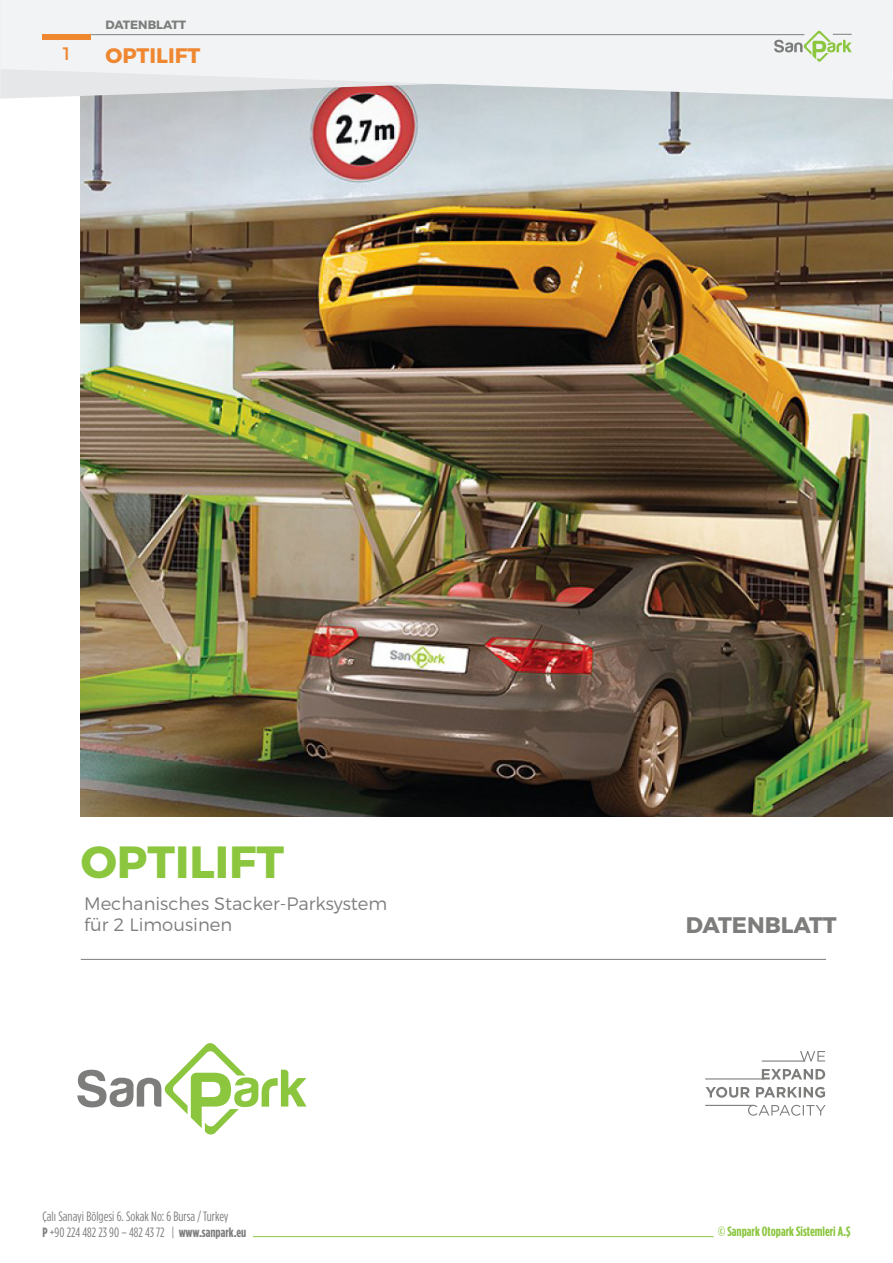
<style>
.page{position:relative;width:893px;height:1263px;background:#fff}
.page>*{position:absolute;margin:0;border:0;box-sizing:border-box;transform-origin:0 0}
.t1{font:700 45px "Montserrat";color:#8bc63e}
.t2{font:700 22.5px "Montserrat";color:#7d7e7c}
.t3{font:700 21px "Montserrat";color:#ef8731}
.t4{font:300 18px/21.6px "Montserrat";color:#7d7e7c}
.t5{font:18px "Montserrat";color:#ef8731}
.t6{font:13.5px/16.2px "Gotham Condensed";color:#7d7e7c}
.t7{font:700 13.5px "Gotham Condensed";color:#8bc63e}
.t8{font:700 12px "Montserrat";color:#7d7e7c}
.s1{font-weight:700}
</style>
<div class="page">
<img style="left:81px;top:99px;width:812px;height:717px">
<svg style="left:0;top:0;width:893px;height:99px;fill:#f2f3f4"></svg>
<hr style="left:253px;top:1236px;width:460px;height:1px;background:#8bc63e">
<div style="left:43px;top:34px;width:48px;height:5px;background:#ef8731"></div>
<hr style="left:91px;top:34px;width:713px;height:1px;background:#7d7e7c">
<svg style="left:774px;top:31px;width:78px;height:31px"></svg>
<hr style="left:81px;top:959px;width:745px;height:1px;background:#7d7e7c">
<svg style="left:77px;top:1043px;width:230px;height:92px"></svg>
<svg style="left:748px;top:1105px;width:78px;height:11px"></svg>
<svg style="left:706px;top:1087px;width:119px;height:11px"></svg>
<svg style="left:762px;top:1069px;width:63px;height:10px"></svg>
<svg style="left:800px;top:1051px;width:25px;height:10px"></svg>
<hr style="left:762px;top:1060px;width:43px;height:2px;background:#7d7e7c">
<hr style="left:705px;top:1105px;width:48px;height:1px;background:#7d7e7c">
<hr style="left:705px;top:1078px;width:59px;height:1px;background:#7d7e7c">
<h3 class="t5" style="left:61px;top:43px;width:13px">1</h3>
<p class="t8" style="left:105px;top:17px;width:82px">DATENBLATT</p>
<h3 class="t3" style="left:105px;top:42px;width:96px">OPTILIFT</h3>
<p class="t1" style="left:81px;top:834px;width:205px">OPTILIFT</p>
<p class="t4" style="left:84px;top:892px;width:305px">Mechanisches Stacker-Parksystem für 2 Limousinen</p>
<p class="t6" style="left:43px;top:1208px;width:205px">Çalı Sanayi Bölgesi 6. Sokak No: 6 Bursa / Turkey<br><span class="s1">P</span> +90 224 482 23 90 – 482 43 72 | <span class="s1">www.sanpark.eu</span></p>
<p class="t2" style="left:686px;top:911px;width:153px">DATENBLATT</p>
<p class="t7" style="left:718px;top:1224px;width:134px">© Sanpark Otopark Sistemleri A.Ş</p>
</div>
